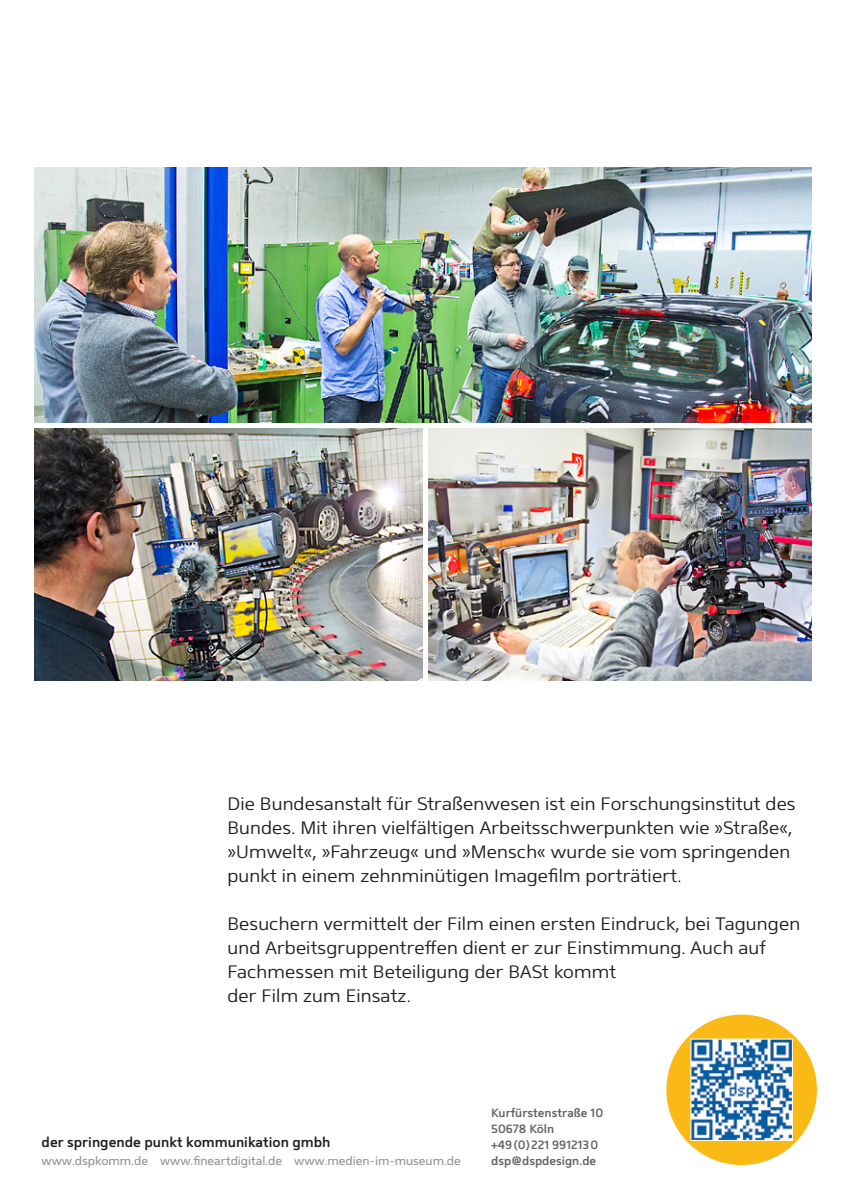
<style>
.page{position:relative;width:851px;height:1202px;background:#fff}
.page>*{position:absolute;margin:0;border:0;box-sizing:border-box;transform-origin:0 0}
.t1{font:300 18px/24px "Mentone";letter-spacing:.01em;color:#231f20}
.t2{font:600 14px "Mentone";color:#231f20}
.t3{font:600 12px/16px "Mentone";color:#636366}
.t4{font:12px "Mentone";color:#939598}
</style>
<div class="page">
<img style="left:34px;top:428px;width:388px;height:252px">
<img style="left:34px;top:167px;width:777px;height:255px">
<img style="left:428px;top:428px;width:383px;height:252px">
<div style="left:666px;top:1014px;width:150px;height:151px;background:#fbb915;border-radius:50%"></div>
<svg style="left:690px;top:1038px;width:103px;height:103px;background:#87abcb"></svg>
<p class="t1" style="left:227px;top:792px;width:569px">Die Bundesanstalt für Straßenwesen ist ein Forschungsinstitut des Bundes. Mit ihren vielfältigen Arbeitsschwerpunkten wie »Straße«, »Umwelt«, »Fahrzeug« und »Mensch« wurde sie vom springenden punkt in einem zehnminütigen Imagefilm porträtiert.</p>
<p class="t1" style="left:227px;top:912px;width:574px">Besuchern vermittelt der Film einen ersten Eindruck, bei Tagungen und Arbeitsgruppentreffen dient er zur Einstimmung. Auch auf Fachmessen mit Beteiligung der BASt kommt<br>der Film zum Einsatz.</p>
<p class="t2" style="left:42px;top:1134px;width:290px">der springende punkt kommunikation gmbh</p>
<p class="t4" style="left:42px;top:1154px;width:420px">www.dspkomm.de www.fineartdigital.de www.medien-im-museum.de</p>
<p class="t3" style="left:491px;top:1105px;width:113px">Kurfürstenstraße 10<br>50678 Köln +49(0)221 9912130 dsp@dspdesign.de</p>
</div>
